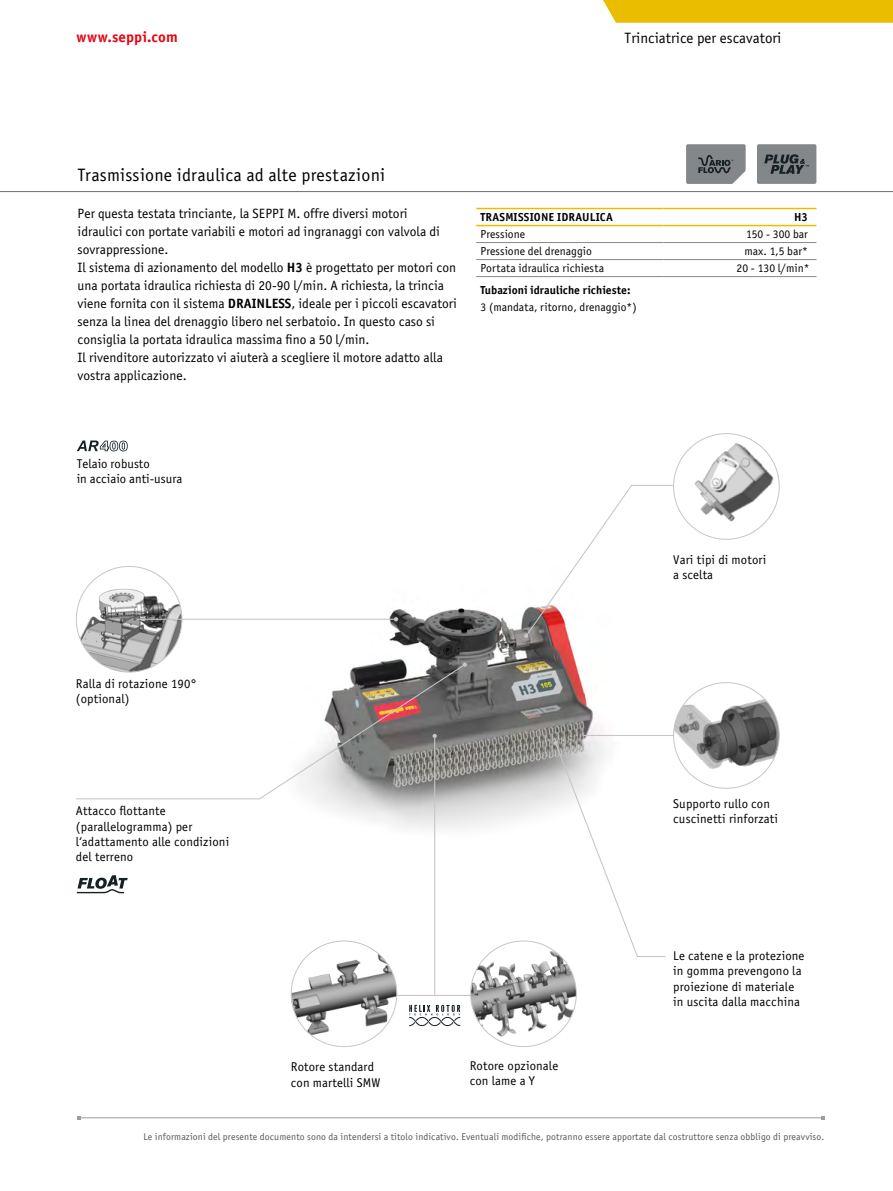
<style>
.page{position:relative;width:893px;height:1191px;background:#fff}
.page>*{position:absolute;margin:0;border:0;box-sizing:border-box;transform-origin:0 0}
.t1{font:18px "Officina Sans Book ITC";letter-spacing:.01em;color:#000}
.t2{font:15px "Officina Sans Book ITC";color:#000}
.t3{font:15px "Officina Sans Bold ITC";letter-spacing:.005em;color:#e30613}
.t4{font:13.5px/18px "Officina Sans Book ITC";color:#000}
.t5{font:12.75px/15.3px "Officina Sans Book ITC";letter-spacing:.01em;color:#000}
.t6{font:11.7px "Officina Sans Book ITC";color:#000}
.t7{font:11.7px "Officina Sans Bold ITC";letter-spacing:.01em;color:#000}
.t8{font:9.75px "Officina Sans Book ITC";letter-spacing:.01em;color:#575756}
.s1{font-family:"Officina Sans Bold ITC"}
</style>
<div class="page">
<div style="left:603px;top:0;width:290px;height:23px;background:#ebbd00"></div>
<hr style="left:0;top:191px;width:893px;height:1px;background:#706f6f">
<img style="left:316px;top:608px;width:297px;height:248px">
<hr style="left:352px;top:995px;width:151px;height:1px;background:#c6c6c6">
<svg style="left:553px;top:741px;width:113px;height:216px"></svg>
<img style="left:76px;top:566px;width:106px;height:106px;border-radius:53px">
<hr style="left:434px;top:736px;width:1px;height:259px;background:#c6c6c6">
<svg style="left:77px;top:875px;width:51px;height:18px"></svg>
<svg style="left:77px;top:440px;width:51px;height:11px"></svg>
<img style="left:471px;top:941px;width:105px;height:105px;border-radius:53px">
<img style="left:291px;top:941px;width:106px;height:105px;border-radius:53px">
<svg style="left:409px;top:1005px;width:51px;height:21px"></svg>
<svg style="left:686px;top:144px;width:60px;height:40px;background:#7f8385"></svg>
<svg style="left:757px;top:144px;width:59px;height:40px;background:#74787a"></svg>
<hr style="left:137px;top:618px;width:259px;height:2px;background:#c6c6c6">
<svg style="left:394px;top:617px;width:4px;height:4px"></svg>
<svg style="left:524px;top:485px;width:228px;height:153px"></svg>
<img style="left:674px;top:435px;width:105px;height:98px">
<svg style="left:76px;top:663px;width:390px;height:137px"></svg>
<svg style="left:463px;top:662px;width:4px;height:5px"></svg>
<hr style="left:583px;top:735px;width:133px;height:1px;background:#c6c6c6">
<img style="left:674px;top:682px;width:105px;height:106px;border-radius:53px">
<hr style="left:79px;top:1117px;width:744px;height:1px;background:#9d9d9c">
<hr style="left:476px;top:276px;width:187px;height:1px;background:#878787">
<hr style="left:663px;top:276px;width:153px;height:1px;background:#878787">
<hr style="left:476px;top:242px;width:187px;height:1px;background:#878787">
<hr style="left:663px;top:242px;width:153px;height:1px;background:#878787">
<hr style="left:476px;top:259px;width:187px;height:1px;background:#878787">
<hr style="left:663px;top:259px;width:153px;height:1px;background:#878787">
<hr style="left:476px;top:208px;width:187px;height:1px;background:#ebbd00">
<hr style="left:663px;top:208px;width:153px;height:1px;background:#ebbd00">
<hr style="left:476px;top:225px;width:187px;height:1px;background:#ebbd00">
<hr style="left:663px;top:225px;width:153px;height:1px;background:#ebbd00">
<p class="t3" style="left:77px;top:26px;width:103px">www.seppi.com</p>
<p class="t2" style="left:624px;top:28px;width:158px">Trinciatrice per escavatori</p>
<h1 class="t1" style="left:78px;top:163px;width:309px">Trasmissione idraulica ad alte prestazioni</h1>
<p class="t4" style="left:78px;top:203px;width:381px">Per questa testata trinciante, la SEPPI M. offre diversi motori<br>idraulici con portate variabili e motori ad ingranaggi con valvola di sovrappressione.<br>Il sistema di azionamento del modello <span class="s1">H3</span> è progettato per motori con una portata idraulica richiesta di 20-90 l/min. A richiesta, la trincia viene fornita con il sistema <span class="s1">DRAINLESS</span>, ideale per i piccoli escavatori senza la linea del drenaggio libero nel serbatoio. In questo caso si consiglia la portata idraulica massima fino a 50 l/min.<br>Il rivenditore autorizzato vi aiuterà a scegliere il motore adatto alla vostra applicazione.</p>
<p class="t7" style="left:481px;top:209px;width:134px">TRASMISSIONE IDRAULICA</p>
<p class="t7" style="left:794px;top:209px;width:15px">H3</p>
<p class="t6" style="left:480px;top:227px;width:46px">Pressione</p>
<p class="t6" style="left:746px;top:227px;width:63px">150 - 300 bar</p>
<p class="t6" style="left:480px;top:244px;width:113px">Pressione del drenaggio</p>
<p class="t6" style="left:744px;top:244px;width:65px">max. 1,5 bar*</p>
<p class="t6" style="left:480px;top:261px;width:125px">Portata idraulica richiesta</p>
<p class="t6" style="left:737px;top:261px;width:74px">20 - 130 l/min*</p>
<p class="t7" style="left:480px;top:282px;width:152px">Tubazioni idrauliche richieste:</p>
<p class="t6" style="left:480px;top:299px;width:158px">3 (mandata, ritorno, drenaggio*)</p>
<p class="t5" style="left:77px;top:456px;width:107px">Telaio robusto<br>in acciaio anti-usura</p>
<p class="t5" style="left:673px;top:551px;width:94px">Vari tipi di motori a scelta</p>
<p class="t5" style="left:76px;top:675px;width:122px">Ralla di rotazione 190° (optional)</p>
<p class="t5" style="left:76px;top:803px;width:155px">Attacco flottante (parallelogramma) per l‘adattamento alle condizioni del terreno</p>
<p class="t5" style="left:673px;top:795px;width:106px">Supporto rullo con cuscinetti rinforzati</p>
<p class="t5" style="left:673px;top:947px;width:133px">Le catene e la protezione in gomma prevengono la proiezione di materiale in uscita dalla macchina</p>
<p class="t5" style="left:291px;top:1058px;width:91px">Rotore standard con martelli SMW</p>
<p class="t5" style="left:470px;top:1057px;width:90px">Rotore opzionale con lame a Y</p>
<p class="t8" style="left:143px;top:1130px;width:682px">Le informazioni del presente documento sono da intendersi a titolo indicativo. Eventuali modifiche, potranno essere apportate dal costruttore senza obbligo di preavviso.</p>
</div>
